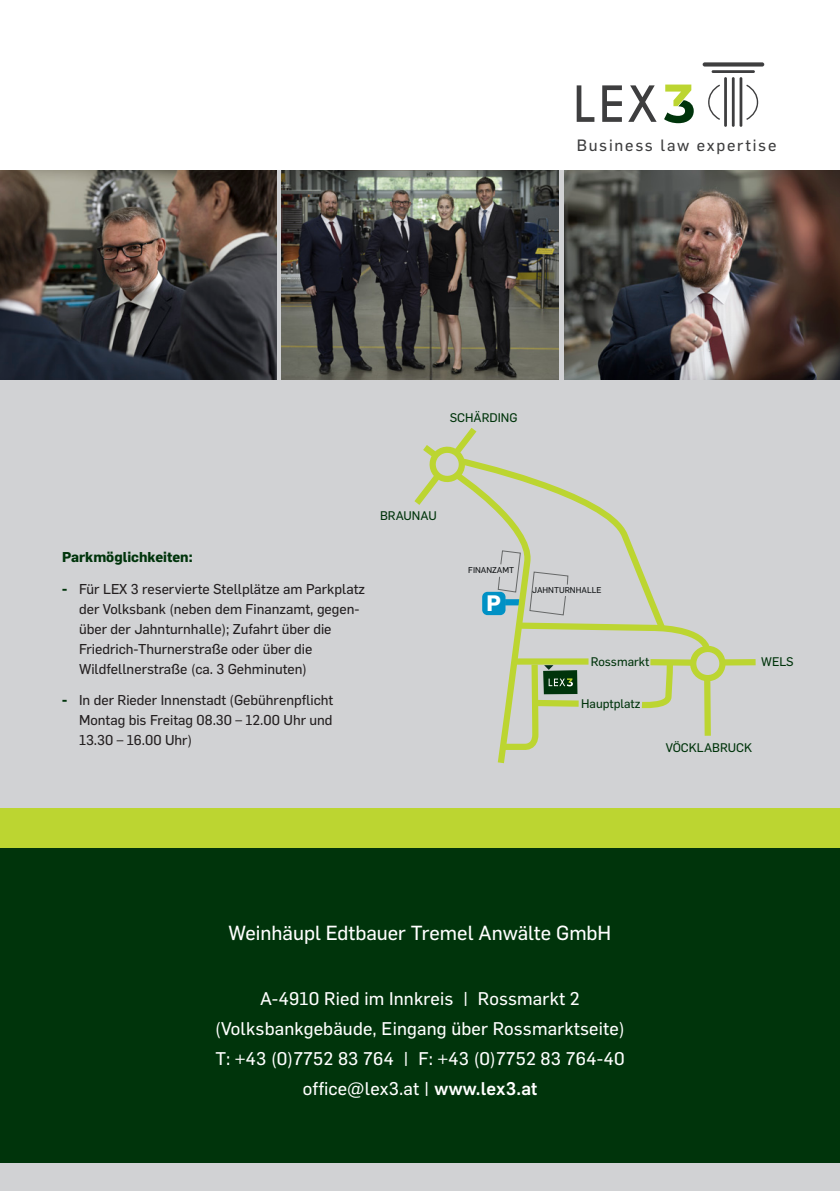
<style>
.page{position:relative;width:840px;height:1191px;background:#fff}
.page>*{position:absolute;margin:0;border:0;box-sizing:border-box;transform-origin:0 0}
.t1{font:700 22px "Flama";color:#fff}
.t2{font:20px "Flama Basic";color:#fff}
.t3{font:18px "Flama Basic";letter-spacing:.01em;color:#fff}
.t4{font:16px "Flama Basic";letter-spacing:.11em;color:#3e3e3f}
.t5{font:14px/20px "Flama Basic";color:#231f20}
.t6{font:700 14px "Flama";color:#00340b}
.t7{font:12.2px "Flama Basic";color:#00340b}
.t8{font:8.4px "Flama Basic";color:#121517}
.s1{font-family:"Flama";font-weight:700;color:#00340b}
.s2{font-family:"Flama";font-weight:500}
</style>
<div class="page">
<div style="left:0;top:170px;width:839px;height:1021px;background:#d1d2d4"></div>
<div style="left:722px;top:659px;width:33px;height:6px;background:#bcd531"></div>
<svg style="left:414px;top:427px;width:317px;height:337px"></svg>
<div style="left:0;top:828px;width:839px;height:334px;background:#00340b"></div>
<div style="left:0;top:807px;width:839px;height:40px;background:#bcd531"></div>
<svg style="left:576px;top:85px;width:80px;height:37px"></svg>
<hr style="left:723px;top:77px;width:3px;height:50px;background:#3e3e3f">
<hr style="left:731px;top:77px;width:3px;height:50px;background:#3e3e3f">
<hr style="left:739px;top:77px;width:3px;height:50px;background:#3e3e3f">
<hr style="left:711px;top:70px;width:43px;height:3px;background:#3e3e3f">
<div style="left:702px;top:62px;width:61px;height:5px;background:#3e3e3f;border-radius:2px"></div>
<svg style="left:708px;top:85px;width:11px;height:35px"></svg>
<svg style="left:746px;top:85px;width:11px;height:35px"></svg>
<svg style="left:664px;top:85px;width:29px;height:38px"></svg>
<img style="left:0;top:170px;width:276px;height:210px">
<img style="left:282px;top:170px;width:276px;height:210px">
<img style="left:564px;top:170px;width:275px;height:210px">
<p class="t4" style="left:576px;top:134px;width:201px">Business law expertise</p>
<p class="t7" style="left:449px;top:409px;width:69px">SCHÄRDING</p>
<p class="t6" style="left:62px;top:547px;width:132px">Parkmöglichkeiten:</p>
<p class="t5" style="left:79px;top:578px;width:287px;text-indent:-17px"><span class="s1">-</span> Für LEX 3 reservierte Stellplätze am Parkplatz der Volksbank (neben dem Finanzamt, gegen&shy;über der Jahnturnhalle); Zufahrt über die Friedrich-Thurnerstraße oder über die Wildfellnerstraße (ca. 3 Gehminuten)</p>
<p class="t5" style="left:79px;top:689px;width:255px;text-align:justify;text-indent:-17px"><span class="s1">-</span> In der Rieder Innenstadt (Gebührenpflicht Montag bis Freitag 08.30 – 12.00 Uhr und 13.30 – 16.00 Uhr)</p>
<p class="t7" style="left:380px;top:507px;width:58px">BRAUNAU</p>
<p class="t8" style="left:468px;top:564px;width:47px">FINANZAMT</p>
<p class="t1" style="left:486px;top:587px;width:16px">P</p>
<p class="t8" style="left:532px;top:584px;width:71px">JAHNTURNHALLE</p>
<p class="t7" style="left:590px;top:653px;width:60px">Rossmarkt</p>
<p class="t7" style="left:581px;top:695px;width:61px">Hauptplatz</p>
<p class="t7" style="left:760px;top:653px;width:34px">WELS</p>
<p class="t7" style="left:665px;top:739px;width:88px">VÖCKLABRUCK</p>
<p class="t2" style="left:228px;top:918px;width:384px">Weinhäupl Edtbauer Tremel Anwälte GmbH</p>
<p class="t3" style="left:260px;top:985px;width:321px">A-4910 Ried im Innkreis | Rossmarkt 2</p>
<p class="t3" style="left:215px;top:1015px;width:411px">(Volksbankgebäude, Eingang über Rossmarktseite)</p>
<p class="t3" style="left:215px;top:1045px;width:410px">T: +43 (0)7752 83 764 | F: +43 (0)7752 83 764-40</p>
<p class="t3" style="left:302px;top:1075px;width:236px">office@lex3.at | <span class="s2">www.lex3.at</span></p>
</div>
